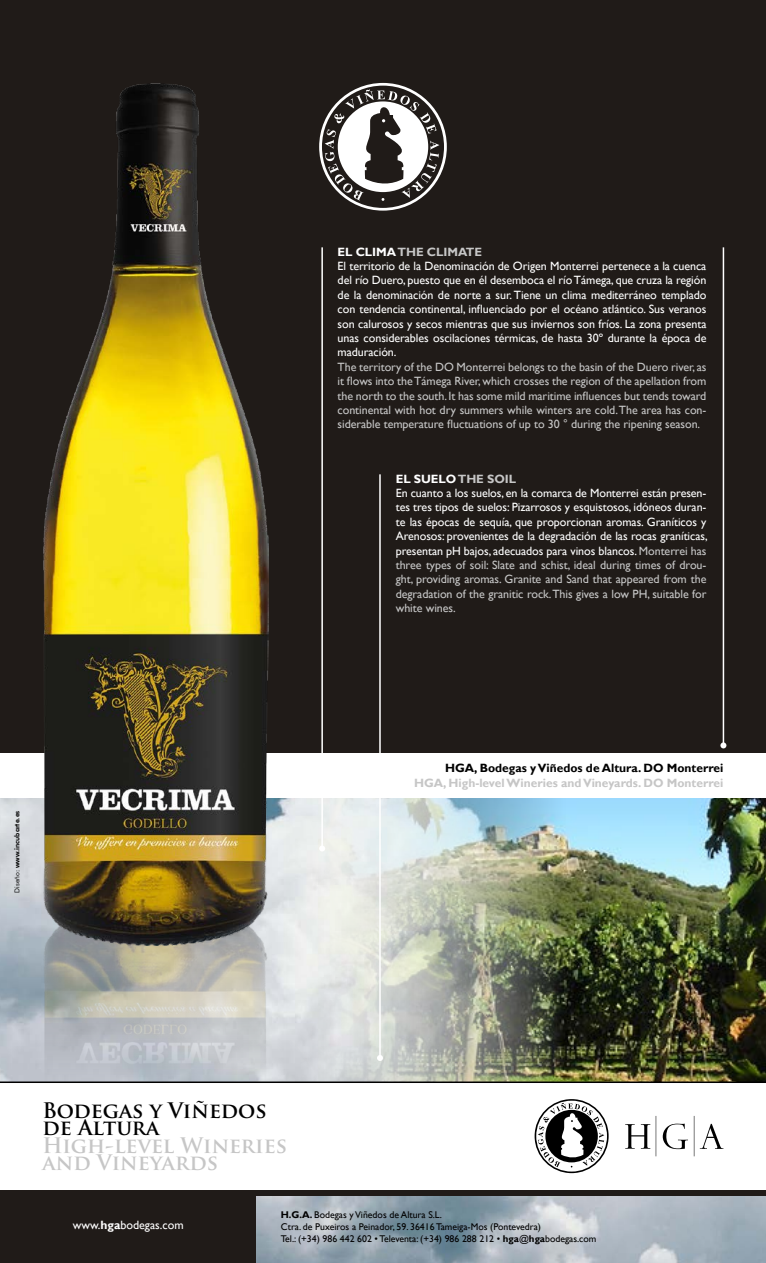
<style>
.page{position:relative;width:766px;height:1263px;background:#fff}
.page>*{position:absolute;margin:0;border:0;box-sizing:border-box;transform-origin:0 0}
.t1{font:700 20.85px/17.4px "Trajan Pro";color:#c6c6c6}
.t2{font:700 20.85px/17.4px "Trajan Pro";letter-spacing:-.005em;color:#000}
.t3{font:12px/14.4px "Gill Sans";letter-spacing:-.005em;color:#fff}
.t4{font:12px/14.4px "Gill Sans";letter-spacing:-.005em;color:#c6c6c6;text-align:justify}
.t5{font:700 12px "Gill Sans";color:#c6c6c6}
.t6{font:700 12px "Gill Sans";color:#000}
.t7{font:9.75px/11.7px "Gill Sans";color:#000}
.t8{font:800 6.75px "Futura BT";color:#000}
.s1{font-weight:400}
.s2{font-weight:700}
.s3{font-weight:700;color:#c6c6c6}
.s4{color:#c6c6c6}
</style>
<div class="page">
<img style="left:0;top:798px;width:765px;height:465px">
<img style="left:286px;top:798px;width:479px;height:283px">
<div style="left:0;top:0;width:765px;height:753px;background:#201b18"></div>
<div style="left:0;top:1082px;width:256px;height:181px;background:#201b18"></div>
<div style="left:0;top:1082px;width:765px;height:108px;background:#fff"></div>
<div style="left:0;top:1190px;width:765px;height:6px;background:#201b18"></div>
<hr style="left:0;top:1081px;width:765px;height:2px;background:#000">
<hr style="left:722px;top:247px;width:2px;height:498px;background:#fff">
<svg style="left:720px;top:742px;width:6px;height:6px"></svg>
<hr style="left:379px;top:474px;width:1px;height:584px;background:#fff">
<svg style="left:377px;top:1055px;width:6px;height:6px"></svg>
<hr style="left:321px;top:247px;width:2px;height:601px;background:#fff">
<svg style="left:319px;top:845px;width:6px;height:6px"></svg>
<svg style="left:534px;top:1099px;width:74px;height:74px"></svg>
<svg style="left:625px;top:1116px;width:98px;height:40px"></svg>
<svg style="left:319px;top:83px;width:127px;height:128px"></svg>
<img style="left:43px;top:945px;width:225px;height:136px">
<img style="left:43px;top:83px;width:225px;height:862px">
<p class="t8" style="left:13px;top:892px;width:83px;rotate:-90deg"><span class="s1">Diseño:</span> www.incubarte.es</p>
<p class="t3" style="left:337px;top:245px;width:370px"><span class="s2">EL CLIMA</span> <span class="s3">THE CLIMATE<br></span>El territorio de la Denominación de Origen Monterrei pertenece a la cuenca del río Duero, puesto que en él desemboca el río Támega, que cruza la región de la denominación de norte a sur. Tiene un clima mediterráneo templado con tendencia continental, influenciado por el océano atlántico. Sus veranos son calurosos y secos mientras que sus inviernos son fríos. La zona presenta unas considerables oscilaciones térmicas, de hasta 30º durante la época de maduración.</p>
<p class="t4" style="left:337px;top:360px;width:370px">The territory of the DO Monterrei belongs to the basin of the Duero river, as it flows into the Támega River, which crosses the region of the apellation from the north to the south. It has some mild maritime influences but tends toward continental with hot dry summers while winters are cold. The area has con&shy;siderable temperature fluctuations of up to 30 ° during the ripening season.</p>
<p class="t3" style="left:395px;top:472px;width:313px"><span class="s2">EL SUELO</span> <span class="s3">THE SOIL<br></span>En cuanto a los suelos, en la comarca de Monterrei están presen&shy;tes tres tipos de suelos: Pizarrosos y esquistosos, idóneos duran&shy;te las épocas de sequía, que proporcionan aromas. Graníticos y Arenosos: provenientes de la degradación de las rocas graníticas, presentan pH bajos, adecuados para vinos blancos. <span class="s4">Monterrei has three types of soil: Slate and schist, ideal during times of drou&shy;ght, providing aromas. Granite and Sand that appeared from the degradation of the granitic rock. This gives a low PH, suitable for white wines.</span></p>
<p class="t6" style="left:445px;top:761px;width:280px">HGA, Bodegas y Viñedos de Altura. DO Monterrei</p>
<p class="t5" style="left:414px;top:775px;width:311px">HGA, High-level Wineries and Vineyards. DO Monterrei</p>
<h1 class="t2" style="left:43px;top:1102px;width:225px">Bodegas y Viñedos de Altura</h1>
<h1 class="t1" style="left:43px;top:1136px;width:246px">High-level Wineries and Vineyards</h1>
<p class="t3" style="left:73px;top:1218px;width:112px">www.<span class="s2">hga</span>bodegas.com</p>
<p class="t7" style="left:281px;top:1209px;width:317px"><span class="s2">H.G.A.</span> Bodegas y Viñedos de Altura S.L.<br>Ctra. de Puxeiros a Peinador, 59. 36416 Tameiga-Mos (Pontevedra)<br>Tel.: (+34) 986 442 602 • Televenta: (+34) 986 288 212 • <span class="s2">hga</span>@<span class="s2">hga</span>bodegas.com</p>
</div>
